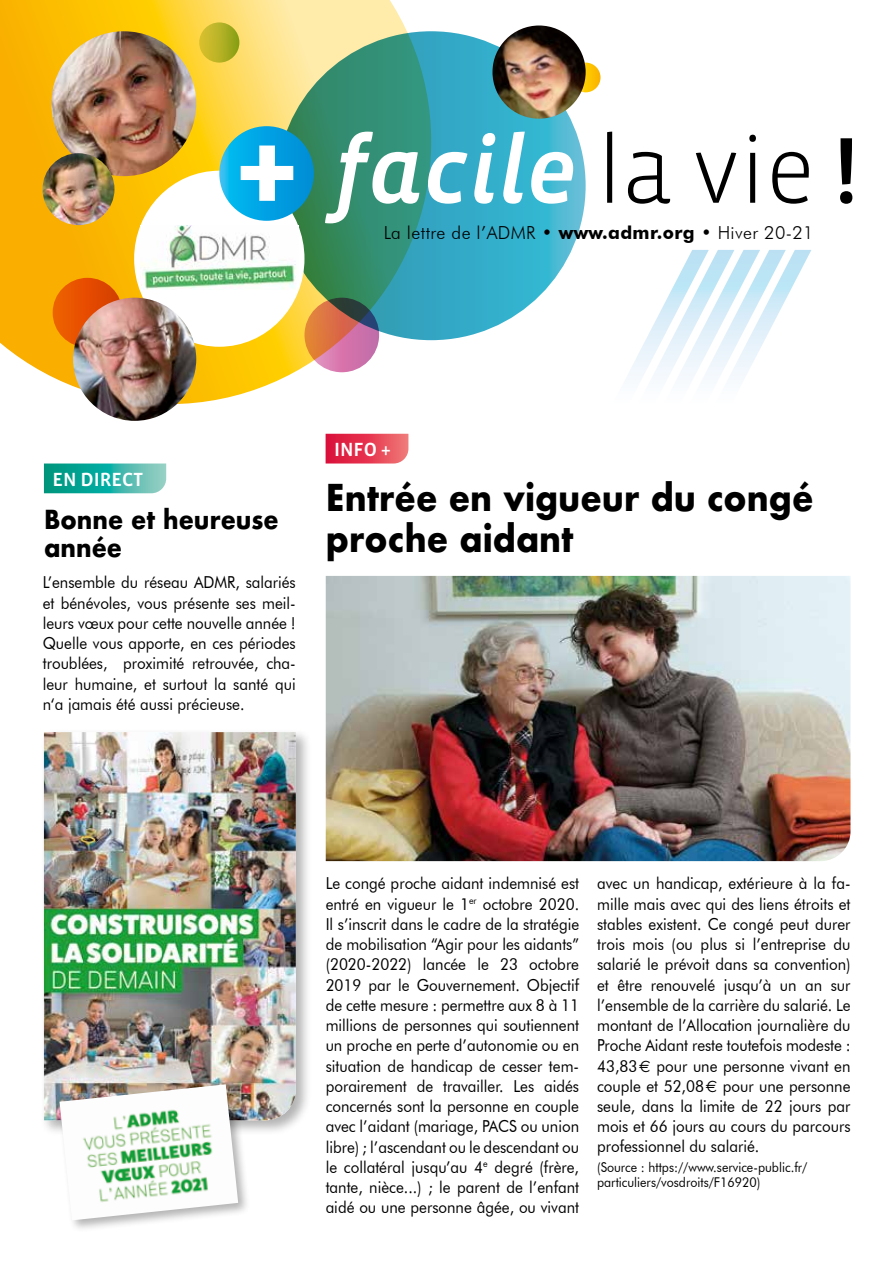
<style>
.page{position:relative;width:893px;height:1263px;background:#fff}
.page>*{position:absolute;margin:0;border:0;box-sizing:border-box;transform-origin:0 0}
.t1{font:95.55px "Vista Sans Alt Med Ita";color:#fff}
.t2{font:700 36px/40.5px "Futura";color:#000;scale:.92 1}
.t3{font:700 25.5px/28.5px "Futura";color:#000;scale:.92 1}
.t4{font:19.5px "Vista Sans Med";color:#fff}
.t5{font:300 18px "Futura BT";letter-spacing:.02em;color:#000}
.t6{font:16.5px/20.2px "Futura BT";color:#000;text-align:justify;scale:.92 1}
.t7{font:13.5px/15px "Futura BT";color:#000;scale:.92 1}
.s1{font-family:"Vista Sans";font-weight:900;font-size:121.5px}
.s2{font-family:"Vista Sans";font-weight:300;color:#000}
.s3{font-family:"Vista Sans Med";color:#000}
.s4{font-weight:700}
.s5{font-family:"Euro Sans"}
</style>
<div class="page">
<svg style="left:0;top:0;width:431px;height:404px"></svg>
<svg style="left:277px;top:31px;width:309px;height:309px;background:#35a0a3"></svg>
<div style="left:134px;top:171px;width:170px;height:176px;background:#fff;border-radius:50%"></div>
<img style="left:140px;top:226px;width:159px;height:64px">
<svg style="left:627px;top:250px;width:184px;height:127px"></svg>
<svg style="left:219px;top:126px;width:95px;height:95px;background:#05a3e2"></svg>
<svg style="left:304px;top:298px;width:75px;height:74px;background:#ba6c6e"></svg>
<img style="left:51px;top:31px;width:145px;height:145px;border-radius:72px">
<img style="left:492px;top:26px;width:94px;height:93px;border-radius:47px">
<img style="left:43px;top:153px;width:71px;height:72px;border-radius:36px">
<div style="left:199px;top:22px;width:40px;height:41px;background:linear-gradient(to right,#e1c332,#8ea219);border-radius:50%"></div>
<div style="left:53px;top:278px;width:69px;height:69px;background:linear-gradient(to right,#f16000,#d53c01);border-radius:50%"></div>
<img style="left:73px;top:298px;width:123px;height:123px;border-radius:62px">
<svg style="left:571px;top:63px;width:29px;height:29px"></svg>
<div style="left:40px;top:728px;width:272px;height:408px;background:#000;opacity:.3"></div>
<img style="left:44px;top:732px;width:252px;height:388px">
<div style="left:57px;top:1082px;width:194px;height:151px;background:#000;opacity:.3"></div>
<img style="left:60px;top:1084px;width:178px;height:136px">
<svg style="left:326px;top:434px;width:82px;height:29px;background:#e53e55"></svg>
<img style="left:326px;top:576px;width:524px;height:285px">
<svg style="left:44px;top:463px;width:122px;height:30px;background:#31b1a4"></svg>
<h1 class="t1" style="left:237px;top:122px;width:623px"><span class="s1">+</span> facile <span class="s2">la vie</span> <span class="s3">!</span></h1>
<p class="t5" style="left:384px;top:221px;width:431px">La lettre de l’ADMR • <span class="s4">www.admr.org</span> • Hiver 20-21</p>
<p class="t4" style="left:52px;top:469px;width:92px">EN DIRECT</p>
<h3 class="t3" style="left:44px;top:505px;width:256px">Bonne et heureuse année</h3>
<p class="t6" style="left:43px;top:572px;width:277px">L’ensemble du réseau ADMR, salariés et bénévoles, vous présente ses meil&shy;leurs vœux pour cette nouvelle année !<br>Quelle vous apporte, en ces périodes troublées, proximité retrouvée, cha&shy;leur humaine, et surtout la santé qui n‘a jamais été aussi précieuse.</p>
<p class="t4" style="left:334px;top:439px;width:58px">INFO +</p>
<h2 class="t2" style="left:326px;top:478px;width:532px">Entrée en vigueur du congé proche aidant</h2>
<p class="t6" style="left:326px;top:873px;width:277px">Le congé proche aidant indemnisé est entré en vigueur le 1<sup>er</sup> octobre 2020.<br>Il s’inscrit dans le cadre de la stratégie de mobilisation “Agir pour les aidants” (2020-2022) lancée le 23 octobre 2019 par le Gouvernement. Objectif de cette mesure : permettre aux 8 à 11 millions de personnes qui soutiennent un proche en perte d’autonomie ou en situation de handicap de cesser tem&shy;porairement de travailler. Les aidés concernés sont la personne en couple avec l’aidant (mariage, PACS ou union libre) ; l’ascendant ou le descendant ou le collatéral jusqu’au 4<sup>e</sup> degré (frère, tante, nièce...) ; le parent de l’enfant aidé ou une personne âgée, ou vivant</p>
<p class="t6" style="left:597px;top:873px;width:277px">avec un handicap, extérieure à la fa&shy;mille mais avec qui des liens étroits et stables existent. Ce congé peut durer trois mois (ou plus si l’entreprise du salarié le prévoit dans sa convention) et être renouvelé jusqu’à un an sur l’ensemble de la carrière du salarié. Le montant de l’Allocation journalière du Proche Aidant reste toutefois modeste :<br>43,83<span class="s5">e</span> pour une personne vivant en couple et 52,08<span class="s5">e</span> pour une personne seule, dans la limite de 22 jours par mois et 66 jours au cours du parcours professionnel du salarié.</p>
<p class="t7" style="left:597px;top:1159px;width:230px">(Source : https://www.service-public.fr/ particuliers/vosdroits/F16920)</p>
</div>
